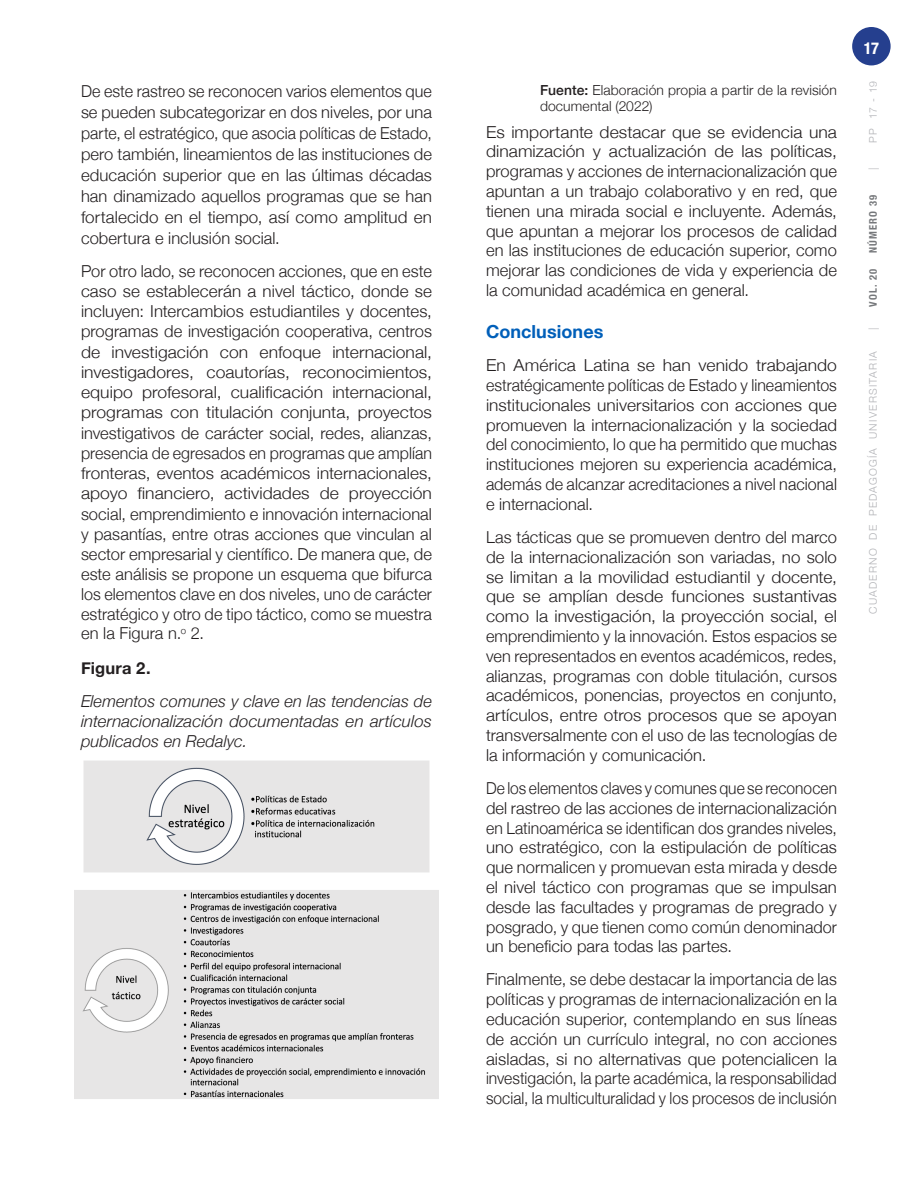
<style>
.page{position:relative;width:918px;height:1188px;background:#fff}
.page>*{position:absolute;margin:0;border:0;box-sizing:border-box;transform-origin:0 0}
.Subtítulo{font:700 18px "Helvetica Neue";letter-spacing:.005em;color:#005fb9}
.Parrafos-justificado{font:300 16.5px/20.1px "Helvetica Neue";letter-spacing:.005em;color:#231f20;text-align:justify}
.Parrafos-justificado-2{font:300 16.5px/19.8px "Helvetica Neue";letter-spacing:.005em;color:#231f20;text-align:justify;scale:1.06 1}
.Parrafos-justificado-3{font:300 16.5px/19.8px "Helvetica Neue";letter-spacing:.005em;color:#231f20;text-align:justify;scale:.94 1}
.Parrafos-justificado-4{font:italic 300 16.5px/19.8px "Helvetica Neue";letter-spacing:.005em;color:#231f20;text-align:justify}
.Parrafos-justificado-5{font:700 16.5px "Helvetica Neue";letter-spacing:.01em;color:#231f20}
.t1{font:700 condensed 16.5px "Helvetica Neue";color:#fff}
.créditos{font:300 13.8px/16.6px "Helvetica Neue";letter-spacing:.01em;color:#231f20}
.t2{font:300 10.5px "Helvetica Neue";letter-spacing:.115em;color:#b2b3b7}
.t3{font:700 condensed 10.5px "Helvetica Neue";letter-spacing:.12em;color:#76787b}
.t4{font:italic 300 10.5px "Helvetica Neue";color:#b2b3b7}
.s1{font-weight:500}
</style>
<div class="page">
<div style="left:852px;top:27px;width:39px;height:38px;background:#253f8e;border-radius:50%"></div>
<img style="left:83px;top:760px;width:347px;height:113px">
<img style="left:75px;top:890px;width:363px;height:209px">
<p class="Parrafos-justificado" style="left:81px;top:79px;width:353px;line-height:21px">De este rastreo se reconocen varios elementos que se pueden subcategorizar en dos niveles, por una parte, el estratégico, que asocia políticas de Estado, pero también, lineamientos de las instituciones de educación superior que en las últimas décadas han dinamizado aquellos programas que se han fortalecido en el tiempo, así como amplitud en cobertura e inclusión social.</p>
<p class="Parrafos-justificado" style="left:81px;top:260px;width:353px">Por otro lado, se reconocen acciones, que en este caso se establecerán a nivel táctico, donde se incluyen: Intercambios estudiantiles y docentes, programas de investigación cooperativa, centros de investigación con enfoque internacional, investigadores, coautorías, reconocimientos, equipo profesoral, cualificación internacional, programas con titulación conjunta, proyectos investigativos de carácter social, redes, alianzas, presencia de egresados en programas que amplían fronteras, eventos académicos internacionales, apoyo financiero, actividades de proyección social, emprendimiento e innovación internacional y pasantías, entre otras acciones que vinculan al sector empresarial y científico. De manera que, de este análisis se propone un esquema que bifurca los elementos clave en dos niveles, uno de carácter estratégico y otro de tipo táctico, como se muestra en la Figura n.<sup>o</sup> 2.</p>
<p class="Parrafos-justificado-5" style="left:81px;top:655px;width:71px">Figura 2.</p>
<p class="Parrafos-justificado-4" style="left:81px;top:690px;width:353px">Elementos comunes y clave en las tendencias de internacionalización documentadas en artículos publicados en Redalyc.</p>
<p class="créditos" style="left:540px;top:80px;width:298px"><span class="s1">Fuente:</span> Elaboración propia a partir de la revisión documental (2022)</p>
<p class="Parrafos-justificado-2" style="left:486px;top:121px;width:333px">Es importante destacar que se evidencia una dinamización y actualización de las políticas, programas y acciones de internacionalización que apuntan a un trabajo colaborativo y en red, que tienen una mirada social e incluyente. Además, que apuntan a mejorar los procesos de calidad en las instituciones de educación superior, como mejorar las condiciones de vida y experiencia de la comunidad académica en general.</p>
<p class="Subtítulo" style="left:486px;top:317px;width:119px">Conclusiones</p>
<p class="Parrafos-justificado-2" style="left:486px;top:354px;width:333px">En América Latina se han venido trabajando estratégicamente políticas de Estado y lineamientos institucionales universitarios con acciones que promueven la internacionalización y la sociedad del conocimiento, lo que ha permitido que muchas instituciones mejoren su experiencia académica, además de alcanzar acreditaciones a nivel nacional e internacional.</p>
<p class="Parrafos-justificado" style="left:486px;top:526px;width:353px">Las tácticas que se promueven dentro del marco de la internacionalización son variadas, no solo se limitan a la movilidad estudiantil y docente, que se amplían desde funciones sustantivas como la investigación, la proyección social, el emprendimiento y la innovación. Estos espacios se ven representados en eventos académicos, redes, alianzas, programas con doble titulación, cursos académicos, ponencias, proyectos en conjunto, artículos, entre otros procesos que se apoyan transversalmente con el uso de las tecnologías de la información y comunicación.</p>
<p class="Parrafos-justificado-3" style="left:486px;top:777px;width:375px">De los elementos claves y comunes que se reconocen del rastreo de las acciones de internacionalización en Latinoamérica se identifican dos grandes niveles, uno estratégico, con la estipulación de políticas que normalicen y promuevan esta mirada y desde el nivel táctico con programas que se impulsan desde las facultades y programas de pregrado y posgrado, y que tienen como común denominador un beneficio para todas las partes.</p>
<p class="Parrafos-justificado" style="left:486px;top:969px;width:353px">Finalmente, se debe destacar la importancia de las políticas y programas de internacionalización en la educación superior, contemplando en sus líneas de acción un currículo integral, no con acciones aisladas, si no alternativas que potencialicen la investigación, la parte académica, la responsabilidad social, la multiculturalidad y los procesos de inclusión</p>
<p class="t1" style="left:864px;top:34px;width:17px">17</p>
<p class="t2" style="left:865px;top:143px;width:63px;rotate:-90deg">PP 17 - 19</p>
<p class="t4" style="left:865px;top:170px;width:4px;rotate:-90deg">|</p>
<p class="t3" style="left:865px;top:253px;width:60px;rotate:-90deg">NÚMERO 39</p>
<p class="t3" style="left:865px;top:307px;width:40px;rotate:-90deg">VOL. 20</p>
<p class="t4" style="left:865px;top:330px;width:4px;rotate:-90deg">|</p>
<p class="t2" style="left:865px;top:614px;width:264px;rotate:-90deg">CUADERNO DE PEDAGOGÍA UNIVERSITARIA</p>
</div>
